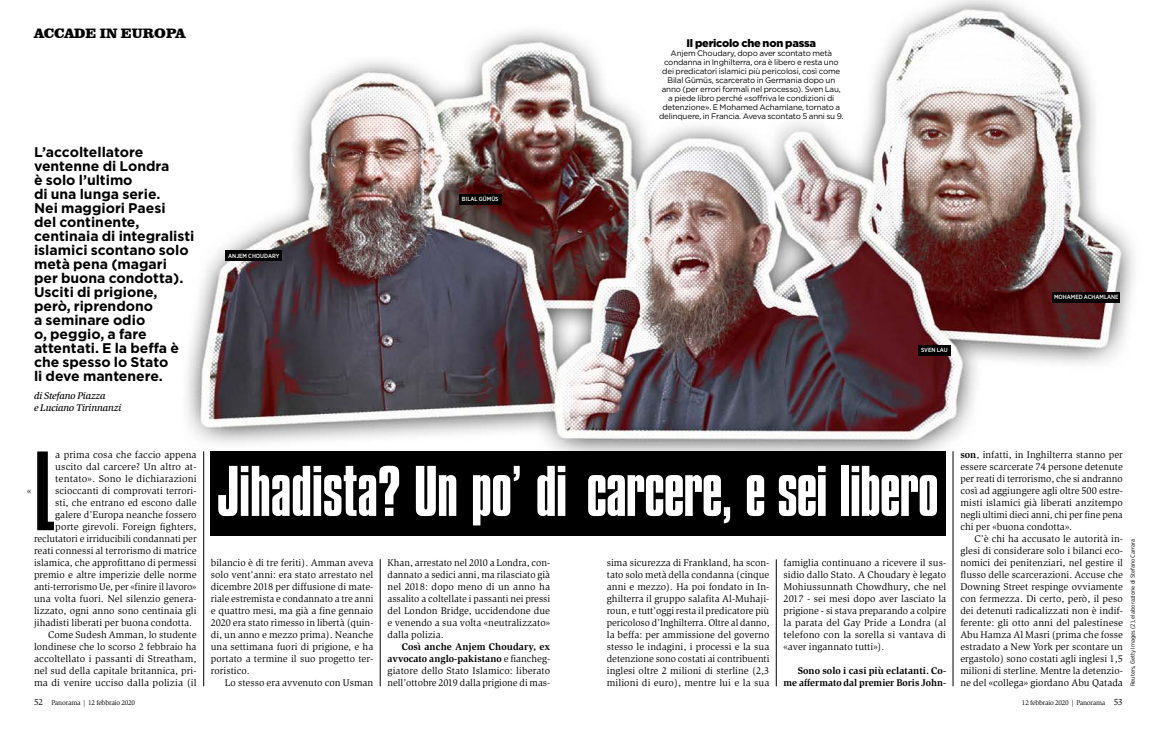
<style>
.page{position:relative;width:1157px;height:729px;background:#fff}
.page>*{position:absolute;margin:0;border:0;box-sizing:border-box;transform-origin:0 0}
.t1{font:300 117.9px "Compacta LT";color:#000}
.t2{font:75px "Compacta LT";letter-spacing:-.01em;color:#fff}
.t3{font:700 14px/14px "Gotham";color:#000}
.t4{font:900 14px "Clarendon BT";color:#000}
.t5{font:900 11px "Gotham";letter-spacing:-.02em;color:#000}
.t6{font:10px/12px "Slimbach Std";letter-spacing:.005em;color:#000;text-align:justify}
.t7{font:700 10px/12px "Slimbach Std";color:#000;text-align:right}
.t8{font:italic 500 10px/12px "Slimbach Std";letter-spacing:-.02em;color:#000}
.t9{font:9.5px "Slimbach Std";color:#000}
.t10{font:8px/9px "Gotham";letter-spacing:-.02em;color:#000;text-align:center}
.t11{font:7px "Slimbach Std";letter-spacing:-.025em;color:#000}
.t12{font:6px "Gotham Narrow";color:#000}
.t13{font:500 6px "Gotham Narrow";color:#fff}
.s1{font-weight:700}
.s2{font-size:9px}
</style>
<div class="page">
<img style="left:187px;top:0;width:948px;height:524px">
<div style="left:211px;top:451px;width:735px;height:85px;background:#000"></div>
<hr style="left:203px;top:451px;width:1px;height:235px;background:#000">
<hr style="left:380px;top:559px;width:1px;height:127px;background:#000">
<hr style="left:776px;top:559px;width:1px;height:127px;background:#000">
<hr style="left:952px;top:451px;width:1px;height:235px;background:#000">
<div style="left:225px;top:251px;width:57px;height:10px;background:#000"></div>
<div style="left:918px;top:345px;width:32px;height:10px;background:#000"></div>
<div style="left:1052px;top:292px;width:68px;height:10px;background:#000"></div>
<div style="left:459px;top:194px;width:42px;height:10px;background:#000"></div>
<h3 class="t4" style="left:34px;top:24px;width:153px">ACCADE IN EUROPA</h3>
<p class="t3" style="left:34px;top:145px;width:162px">L’accoltellatore ventenne di Londra<br>è solo l’ultimo<br>di una lunga serie.<br>Nei maggiori Paesi<br>del continente, centinaia di integralisti islamici scontano solo metà pena (magari<br>per buona condotta).<br>Usciti di prigione, però, riprendono<br>a seminare odio<br>o, peggio, a fare attentati. E la beffa è che spesso lo Stato<br>li deve mantenere.</p>
<p class="t8" style="left:34px;top:389px;width:89px">di Stefano Piazza<br>e Luciano Tirinnanzi</p>
<p class="t13" style="left:228px;top:252px;width:53px">ANJEM CHOUDARY</p>
<p class="t13" style="left:462px;top:195px;width:10px">BILAL</p>
<p class="t13" style="left:479px;top:195px;width:21px">GÜMÜS</p>
<p class="t5" style="left:686px;top:35px;width:131px">Il pericolo che non passa</p>
<p class="t10" style="left:659px;top:48px;width:186px">Anjem Choudary, dopo aver scontato metà condanna in Inghilterra, ora è libero e resta uno dei predicatori islamici più pericolosi, così come Bilal Gümüs, scarcerato in Germania dopo un anno (per errori formali nel processo). Sven Lau, a piede libro perché «soffriva le condizioni di detenzione». E Mohamed Achamlane, tornato a delinquere, in Francia. Aveva scontato 5 anni su 9.</p>
<p class="t13" style="left:921px;top:346px;width:28px">SVEN LAU</p>
<p class="t13" style="left:1054px;top:293px;width:66px">MOHAMED ACHAMLANE</p>
<h1 class="t1" style="left:34px;top:430px;width:22px">L</h1>
<p class="t6" style="left:55px;top:449px;width:143px">a prima cosa che faccio appena</p>
<p class="t6" style="left:55px;top:461px;width:143px">uscito dal carcere? Un altro at-</p>
<p class="t6" style="left:55px;top:473px;width:143px">tentato». Sono le dichiarazioni</p>
<p class="t6" style="left:55px;top:485px;width:143px">scioccanti di comprovati terrori-</p>
<p class="t6" style="left:55px;top:497px;width:143px">sti, che entrano ed escono dalle</p>
<p class="t6" style="left:55px;top:509px;width:143px">galere d’Europa neanche fossero</p>
<p class="t6" style="left:55px;top:521px;width:143px">porte girevoli. Foreign fighters,</p>
<p class="t6" style="left:34px;top:533px;width:164px">reclutatori e irriducibili condannati per</p>
<p class="t6" style="left:34px;top:545px;width:164px">reati connessi al terrorismo di matrice</p>
<p class="t6" style="left:34px;top:557px;width:164px">islamica, che approfittano di permessi</p>
<p class="t6" style="left:34px;top:569px;width:164px">premio e altre imperizie delle norme</p>
<p class="t6" style="left:34px;top:581px;width:164px">anti-terrorismo Ue, per «finire il lavoro»</p>
<p class="t6" style="left:34px;top:593px;width:164px">una volta fuori. Nel silenzio genera-</p>
<p class="t6" style="left:34px;top:605px;width:164px">lizzato, ogni anno sono centinaia gli</p>
<p class="t6" style="left:34px;top:617px;width:160px">jihadisti liberati per buona condotta.</p>
<p class="t6" style="left:48px;top:629px;width:150px">Come Sudesh Amman, lo studente</p>
<p class="t6" style="left:34px;top:641px;width:164px">londinese che lo scorso 2 febbraio ha</p>
<p class="t6" style="left:34px;top:653px;width:164px">accoltellato i passanti di Streatham,</p>
<p class="t6" style="left:34px;top:665px;width:164px">nel sud della capitale britannica, pri-</p>
<p class="t6" style="left:34px;top:677px;width:164px">ma di venire ucciso dalla polizia (il</p>
<p class="t9" style="left:27px;top:485px;width:6px">«</p>
<h2 class="t2" style="left:218px;top:451px;width:722px">Jihadista? Un po’ di carcere, e sei libero</h2>
<p class="t6" style="left:211px;top:557px;width:164px">bilancio è di tre feriti). Amman aveva solo vent’anni: era stato arrestato nel dicembre 2018 per diffusione di mate&shy;riale estremista e condannato a tre anni e quattro mesi, ma già a fine gennaio 2020 era stato rimesso in libertà (quin&shy;di, un anno e mezzo prima). Neanche una settimana fuori di prigione, e ha portato a termine il suo progetto ter&shy;roristico.</p>
<p class="t6" style="left:225px;top:677px;width:150px">Lo stesso era avvenuto con Usman</p>
<p class="t6" style="left:387px;top:557px;width:164px">Khan, arrestato nel 2010 a Londra, con&shy;dannato a sedici anni, ma rilasciato già nel 2018: dopo meno di un anno ha assalito a coltellate i passanti nei pressi del London Bridge, uccidendone due e venendo a sua volta «neutralizzato» dalla polizia.</p>
<p class="t6" style="left:387px;top:641px;width:164px;text-indent:14px"><span class="s1">Così anche Anjem Choudary, ex avvocato anglo-pakistano</span> e fiancheg&shy;giatore dello Stato Islamico: liberato nell’ottobre 2019 dalla prigione di mas-</p>
<p class="t6" style="left:607px;top:557px;width:164px">sima sicurezza di Frankland, ha scon&shy;tato solo metà della condanna (cinque anni e mezzo). Ha poi fondato in In&shy;ghilterra il gruppo salafita Al-Muhaji&shy;roun, e tutt’oggi resta il predicatore più pericoloso d’Inghilterra. Oltre al danno, la beffa: per ammissione del governo stesso le indagini, i processi e la sua detenzione sono costati ai contribuenti inglesi oltre 2 milioni di sterline (2,3 milioni di euro), mentre lui e la sua</p>
<p class="t6" style="left:783px;top:557px;width:164px">famiglia continuano a ricevere il sus&shy;sidio dallo Stato. A Choudary è legato Mohiussunnath Chowdhury, che nel 2017 - sei mesi dopo aver lasciato la prigione - si stava preparando a colpire la parata del Gay Pride a Londra (al telefono con la sorella si vantava di «aver ingannato tutti»).</p>
<p class="t7" style="left:783px;top:664px;width:164px">Sono solo i casi più eclatanti. Co&shy;me affermato dal premier Boris John-</p>
<p class="t6" style="left:960px;top:449px;width:164px"><span class="s1">son</span>, infatti, in Inghilterra stanno per essere scarcerate 74 persone detenute per reati di terrorismo, che si andranno così ad aggiungere agli oltre 500 estre&shy;misti islamici già liberati anzitempo negli ultimi dieci anni, chi per fine pena chi per «buona condotta».</p>
<p class="t6" style="left:960px;top:533px;width:164px;text-indent:14px">C’è chi ha accusato le autorità in&shy;glesi di considerare solo i bilanci eco&shy;nomici dei penitenziari, nel gestire il flusso delle scarcerazioni. Accuse che Downing Street respinge ovviamente con fermezza. Di certo, però, il peso dei detenuti radicalizzati non è indif&shy;ferente: gli otto anni del palestinese Abu Hamza Al Masri (prima che fosse estradato a New York per scontare un ergastolo) sono costati agli inglesi 1,5 milioni di sterline. Mentre la detenzio&shy;ne del «collega» giordano Abu Qatada</p>
<p class="t12" style="left:1129px;top:686px;width:149px;rotate:-90deg">Reuters, Getty Images (2), elaborazione di Stefano Carrara</p>
<p class="t11" style="left:34px;top:698px;width:102px"><span class="s2">52</span> Panorama | 12 febbraio 2020</p>
<p class="t11" style="left:1022px;top:698px;width:102px">12 febbraio 2020 | Panorama <span class="s2">53</span></p>
</div>
